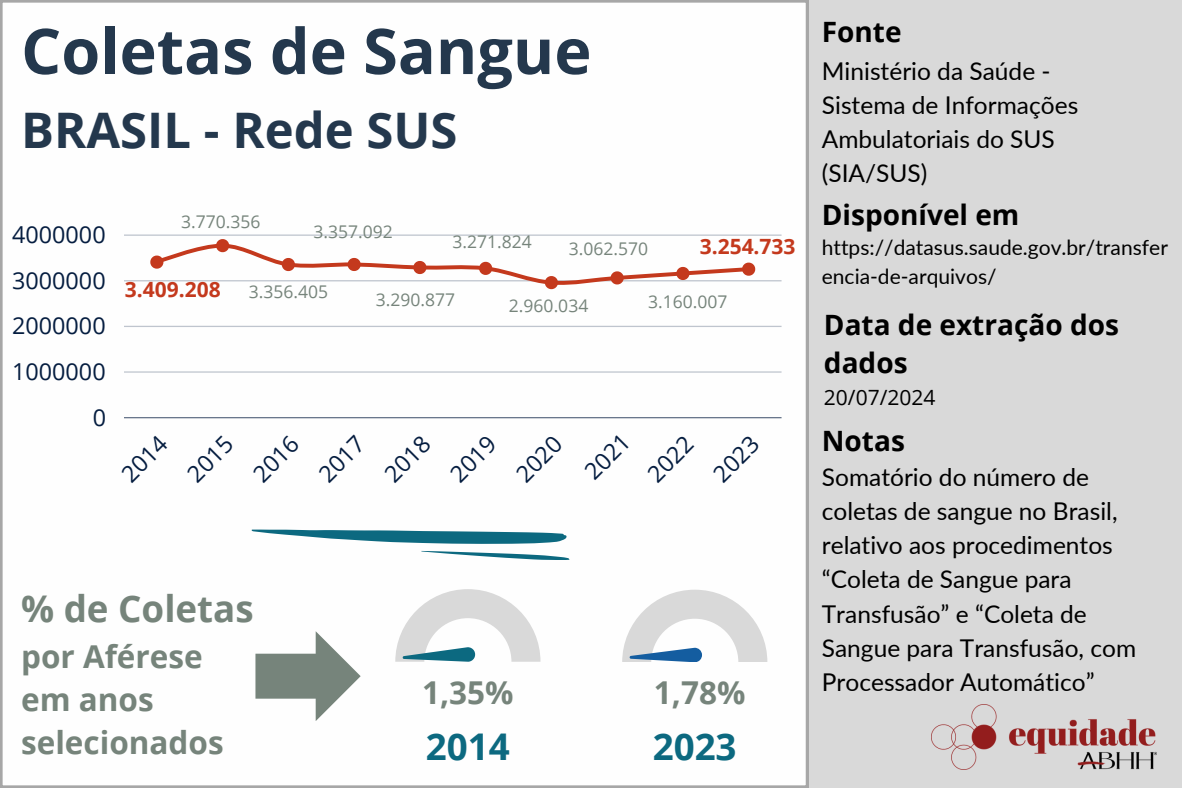
<style>
.page{position:relative;width:1182px;height:788px;background:#fff}
.page>*{position:absolute;margin:0;border:0;box-sizing:border-box;transform-origin:0 0}
.t1{font:700 63px "Open Sans";color:#24384d}
.t2{font:700 49px "Open Sans";color:#24384d}
.t3{font:700 36.75px "Open Sans";color:#76847b}
.t4{font:700 36.75px "Open Sans";color:#0c6980}
.t5{font:700 31.5px/43.4px "Open Sans";color:#76847b}
.t6{font:700 28px/38.1px "Open Sans";color:#000}
.t7{font:24.5px/34.1px "Lato";color:#000}
.t8{font:23.28px "Open Sans";color:#051d40}
.t9{font:21px/28.9px "Lato";color:#000}
.t10{font:700 21px "Open Sans";color:#c4391d}
.t11{font:21px "Open Sans";color:#000}
.t12{font:17.5px "Open Sans";color:#76847b}
</style>
<div class="page">
<div style="left:0;top:0;width:1181px;height:787px;background:#d9d9d9"></div>
<div style="left:0;top:0;width:808px;height:787px;background:#fefefe"></div>
<hr style="left:124px;top:417px;width:657px;height:1px;background:#69778c">
<hr style="left:124px;top:371px;width:657px;height:1px;background:#d7dbe0">
<hr style="left:124px;top:326px;width:657px;height:1px;background:#bfc5ce">
<hr style="left:124px;top:280px;width:657px;height:1px;background:#c7ccd4">
<hr style="left:124px;top:234px;width:657px;height:2px;background:#d4d8de">
<svg style="left:150px;top:239px;width:605px;height:50px;background:#f6e7e4"></svg>
<svg style="left:395px;top:589px;width:145px;height:72px"></svg>
<svg style="left:255px;top:631px;width:105px;height:90px;background:#b9c0bc"></svg>
<svg style="left:622px;top:589px;width:145px;height:73px"></svg>
<svg style="left:251px;top:529px;width:315px;height:15px;background:#649fae"></svg>
<svg style="left:421px;top:551px;width:149px;height:8px"></svg>
<img style="left:931px;top:704px;width:225px;height:65px">
<p class="t1" style="left:21px;top:7px;width:572px">Coletas de Sangue</p>
<p class="t2" style="left:21px;top:95px;width:438px">BRASIL - Rede SUS</p>
<p class="t8" style="left:12px;top:218px;width:95px">4000000</p>
<p class="t12" style="left:181px;top:209px;width:81px">3.770.356</p>
<p class="t12" style="left:313px;top:219px;width:81px">3.357.092</p>
<h3 class="t12" style="left:452px;top:229px;width:81px">3.271.824</h3>
<h3 class="t12" style="left:568px;top:236px;width:81px">3.062.570</h3>
<h4 class="t10" style="left:699px;top:231px;width:97px">3.254.733</h4>
<p class="t8" style="left:12px;top:264px;width:95px">3000000</p>
<p class="t8" style="left:12px;top:309px;width:95px">2000000</p>
<p class="t8" style="left:12px;top:355px;width:95px">1000000</p>
<p class="t8" style="left:93px;top:400px;width:15px">0</p>
<p class="t10" style="left:125px;top:274px;width:97px">3.409.208</p>
<p class="t12" style="left:249px;top:279px;width:81px">3.356.405</p>
<h3 class="t12" style="left:376px;top:287px;width:81px">3.290.877</h3>
<h2 class="t12" style="left:509px;top:293px;width:81px">2.960.034</h2>
<h2 class="t12" style="left:648px;top:289px;width:81px">3.160.007</h2>
<p class="t8" style="left:114px;top:466px;width:55px;rotate:-45deg">2014</p>
<p class="t8" style="left:180px;top:466px;width:55px;rotate:-45deg">2015</p>
<p class="t8" style="left:245px;top:466px;width:55px;rotate:-45deg">2016</p>
<p class="t8" style="left:311px;top:466px;width:55px;rotate:-45deg">2017</p>
<p class="t8" style="left:377px;top:466px;width:55px;rotate:-45deg">2018</p>
<p class="t8" style="left:442px;top:466px;width:55px;rotate:-45deg">2019</p>
<p class="t8" style="left:508px;top:466px;width:55px;rotate:-45deg">2020</p>
<p class="t8" style="left:577px;top:463px;width:55px;rotate:-45deg">2021</p>
<p class="t8" style="left:640px;top:466px;width:55px;rotate:-45deg">2022</p>
<p class="t8" style="left:705px;top:466px;width:55px;rotate:-45deg">2023</p>
<h6 class="t3" style="left:21px;top:582px;width:234px">% de Coletas</h6>
<h6 class="t5" style="left:21px;top:633px;width:204px">por Aférese em anos selecionados</h6>
<p class="t5" style="left:422px;top:670px;width:93px">1,35%</p>
<h5 class="t5" style="left:654px;top:670px;width:93px">1,78%</h5>
<h6 class="t4" style="left:652px;top:720px;width:85px">2023</h6>
<p class="t4" style="left:426px;top:720px;width:85px">2014</p>
<p class="t6" style="left:821px;top:12px;width:81px">Fonte</p>
<p class="t7" style="left:821px;top:53px;width:258px">Ministério da Saúde -<br>Sistema de Informações<br>Ambulatoriais do SUS (SIA/SUS)</p>
<p class="t6" style="left:821px;top:195px;width:199px">Disponível em</p>
<p class="t9" style="left:821px;top:233px;width:347px">https://datasus.saude.gov.br/transfer encia-de-arquivos/</p>
<p class="t6" style="left:823px;top:305px;width:296px">Data de extração dos dados</p>
<p class="t11" style="left:823px;top:382px;width:113px">20/07/2024</p>
<p class="t6" style="left:821px;top:420px;width:85px">Notas</p>
<p class="t7" style="left:821px;top:459px;width:316px">Somatório do número de coletas de sangue no Brasil, relativo aos procedimentos “Coleta de Sangue para<br>Transfusão” e “Coleta de<br>Sangue para Transfusão, com<br>Processador Automático”</p>
</div>
